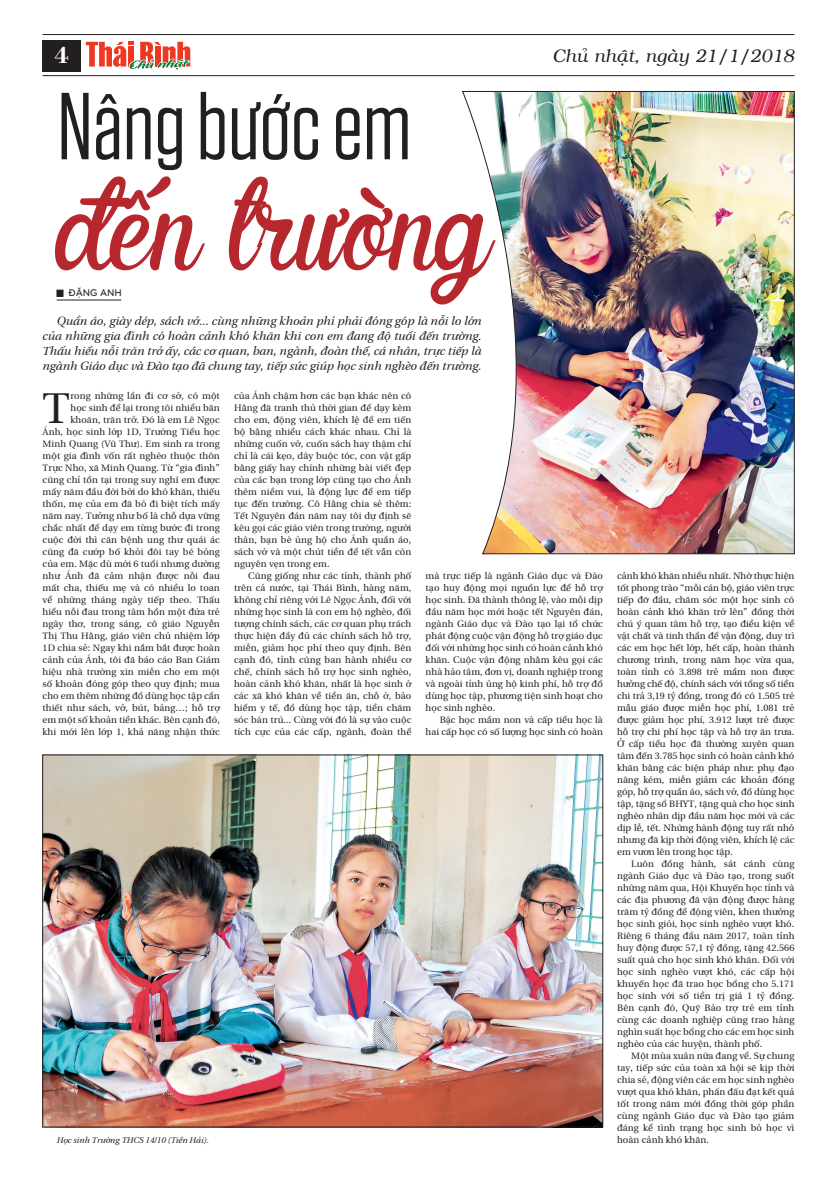
<style>
.page{position:relative;width:837px;height:1177px;background:#fff}
.page>*{position:absolute;margin:0;border:0;box-sizing:border-box;transform-origin:0 0}
.t1{font:110.8px "SVN Anastasia";color:#b7282e}
.t2{font:94.8px "SVN Tungsten";color:#231f20}
.t3{font:44.2px "BHD utopia Long";color:#231f20}
.t4{font:24px "VNI Bodon Bold";color:#fff}
.t5{font:italic 18px "VNI";color:#231f20}
.t6{font:12px/15px "BHD Utopia Italic long Italic";color:#231f20;text-align:justify}
.t7{font:10px "UTM Bryant LG Bold";color:#231f20}
.t8{font:9.5px/12px "BHD utopia Long";letter-spacing:.01em;color:#231f20;text-align:justify}
.t9{font:8.5px "BHD Utopia Italic long Italic";color:#231f20}
</style>
<div class="page">
<hr style="left:43px;top:34px;width:751px;height:1px;background:#231f20">
<hr style="left:43px;top:75px;width:751px;height:1px;background:#231f20">
<div style="left:43px;top:40px;width:38px;height:31px;background:#231f20"></div>
<svg style="left:86px;top:42px;width:105px;height:35px"></svg>
<div style="left:57px;top:290px;width:6px;height:7px;background:#231f20"></div>
<hr style="left:57px;top:300px;width:64px;height:1px;background:#231f20">
<img style="left:45px;top:756px;width:555px;height:369px">
<img style="left:462px;top:91px;width:332px;height:463px">
<h3 class="t4" style="left:54px;top:37px;width:16px">4</h3>
<h3 class="t5" style="left:552px;top:43px;width:243px">Chuû nhaät, ngaøy 21/1/2018</h3>
<h2 class="t2" style="left:57px;top:66px;width:355px">Nâng bước em</h2>
<h1 class="t1" style="left:55px;top:167px;width:433px">đến trường</h1>
<p class="t7" style="left:68px;top:286px;width:55px">ĐẶNG ANH</p>
<p class="t6" style="left:43px;top:312px;width:440px;text-indent:14px">Quần áo, giày dép, sách vở... cùng những khoản phí phải đóng góp là nỗi lo lớn của những gia đình có hoàn cảnh khó khăn khi con em đang độ tuổi đến trường.<br>Thấu hiểu nỗi trăn trở ấy, các cơ quan, ban, ngành, đoàn thể, cá nhân, trực tiếp là ngành Giáo dục và Đào tạo đã chung tay, tiếp sức giúp học sinh nghèo đến trường.</p>
<h3 class="t3" style="left:43px;top:375px;width:29px">T</h3>
<p class="t8" style="left:43px;top:388px;width:179px;text-align:right">rong những lần đi cơ sở, có một<br>học sinh để lại trong tôi nhiều băn khoăn, trăn trở. Đó là em Lê Ngọc<br>Ánh, học sinh lớp 1D, Trường Tiểu học Minh Quang (Vũ Thư). Em sinh ra trong một gia đình vốn rất nghèo thuộc thôn Trực Nho, xã Minh Quang. Từ “gia đình” cũng chỉ tồn tại trong suy nghĩ em được mấy năm đầu đời bởi do khó khăn, thiếu thốn, mẹ của em đã bỏ đi biệt tích mấy năm nay. Tưởng như bố là chỗ dựa vững chắc nhất để dạy em từng bước đi trong cuộc đời thì căn bệnh ung thư quái ác cũng đã cướp bố khỏi đôi tay bé bỏng của em. Mặc dù mới 6 tuổi nhưng dường như Ánh đã cảm nhận được nỗi đau mất cha, thiếu mẹ và có nhiều lo toan về những tháng ngày tiếp theo. Thấu hiểu nỗi đau trong tâm hồn một đứa trẻ ngây thơ, trong sáng, cô giáo Nguyễn Thị Thu Hằng, giáo viên chủ nhiệm lớp 1D chia sẻ: Ngay khi nắm bắt được hoàn cảnh của Ánh, tôi đã báo cáo Ban Giám hiệu nhà trường xin miễn cho em một số khoản đóng góp theo quy định; mua cho em thêm những đồ dùng học tập cần thiết như sách, vở, bút, bảng…; hỗ trợ em một số khoản tiền khác. Bên cạnh đó, khi mới lên lớp 1, khả năng nhận thức</p>
<p class="t8" style="left:234px;top:388px;width:179px">của Ánh chậm hơn các bạn khác nên cô Hằng đã tranh thủ thời gian để dạy kèm cho em, động viên, khích lệ để em tiến bộ bằng nhiều cách khác nhau. Chỉ là những cuốn vở, cuốn sách hay thậm chí chỉ là cái kẹo, dây buộc tóc, con vật gấp bằng giấy hay chính những bài viết đẹp của các bạn trong lớp cũng tạo cho Ánh thêm niềm vui, là động lực để em tiếp tục đến trường. Cô Hằng chia sẻ thêm:<br>Tết Nguyên đán năm nay tôi dự định sẽ kêu gọi các giáo viên trong trường, người thân, bạn bè ủng hộ cho Ánh quần áo, sách vở và một chút tiền để tết vẫn còn nguyên vẹn trong em.</p>
<p class="t8" style="left:617px;top:568px;width:179px">cảnh khó khăn nhiều nhất. Nhờ thực hiện tốt phong trào “mỗi cán bộ, giáo viên trực tiếp đỡ đầu, chăm sóc một học sinh có hoàn cảnh khó khăn trở lên” đồng thời chú ý quan tâm hỗ trợ, tạo điều kiện về vật chất và tinh thần để vận động, duy trì các em học hết lớp, hết cấp, hoàn thành chương trình, trong năm học vừa qua, toàn tỉnh có 3.898 trẻ mầm non được hưởng chế độ, chính sách với tổng số tiền chi trả 3,19 tỷ đồng, trong đó có 1.505 trẻ mẫu giáo được miễn học phí, 1.081 trẻ được giảm học phí, 3.912 lượt trẻ được hỗ trợ chi phí học tập và hỗ trợ ăn trưa.<br>Ở cấp tiểu học đã thường xuyên quan tâm đến 3.785 học sinh có hoàn cảnh khó khăn bằng các biện pháp như: phụ đạo nâng kém, miễn giảm các khoản đóng góp, hỗ trợ quần áo, sách vở, đồ dùng học tập, tặng sổ BHYT, tặng quà cho học sinh nghèo nhân dịp đầu năm học mới và các dịp lễ, tết. Những hành động tuy rất nhỏ nhưng đã kịp thời động viên, khích lệ các em vươn lên trong học tập.</p>
<p class="t8" style="left:617px;top:856px;width:179px;text-indent:14px">Luôn đồng hành, sát cánh cùng ngành Giáo dục và Đào tạo, trong suốt những năm qua, Hội Khuyến học tỉnh và các địa phương đã vận động được hàng trăm tỷ đồng để động viên, khen thưởng học sinh giỏi, học sinh nghèo vượt khó.<br>Riêng 6 tháng đầu năm 2017, toàn tỉnh huy động được 57,1 tỷ đồng, tặng 42.566 suất quà cho học sinh khó khăn. Đối với học sinh nghèo vượt khó, các cấp hội khuyến học đã trao học bổng cho 5.171 học sinh với số tiền trị giá 1 tỷ đồng.<br>Bên cạnh đó, Quỹ Bảo trợ trẻ em tỉnh cùng các doanh nghiệp cũng trao hàng nghìn suất học bổng cho các em học sinh nghèo của các huyện, thành phố.</p>
<p class="t8" style="left:617px;top:1048px;width:179px;text-indent:14px">Một mùa xuân nữa đang về. Sự chung tay, tiếp sức của toàn xã hội sẽ kịp thời chia sẻ, động viên các em học sinh nghèo vượt qua khó khăn, phấn đấu đạt kết quả tốt trong năm mới đồng thời góp phần cùng ngành Giáo dục và Đào tạo giảm đáng kể tình trạng học sinh bỏ học vì</p>
<p class="t8" style="left:234px;top:568px;width:179px;text-indent:14px">Cũng giống như các tỉnh, thành phố trên cả nước, tại Thái Bình, hàng năm, không chỉ riêng với Lê Ngọc Ánh, đối với những học sinh là con em hộ nghèo, đối tượng chính sách, các cơ quan phụ trách thực hiện đầy đủ các chính sách hỗ trợ, miễn, giảm học phí theo quy định. Bên cạnh đó, tỉnh cũng ban hành nhiều cơ chế, chính sách hỗ trợ học sinh nghèo, hoàn cảnh khó khăn, nhất là học sinh ở các xã khó khăn về tiền ăn, chỗ ở, bảo hiểm y tế, đồ dùng học tập, tiền chăm sóc bán trú... Cùng với đó là sự vào cuộc tích cực của các cấp, ngành, đoàn thể</p>
<p class="t8" style="left:425px;top:568px;width:179px">mà trực tiếp là ngành Giáo dục và Đào tạo huy động mọi nguồn lực để hỗ trợ học sinh. Đã thành thông lệ, vào mỗi dịp đầu năm học mới hoặc tết Nguyên đán, ngành Giáo dục và Đào tạo lại tổ chức phát động cuộc vận động hỗ trợ giáo dục đối với những học sinh có hoàn cảnh khó khăn. Cuộc vận động nhằm kêu gọi các nhà hảo tâm, đơn vị, doanh nghiệp trong và ngoài tỉnh ủng hộ kinh phí, hỗ trợ đồ dùng học tập, phương tiện sinh hoạt cho học sinh nghèo.</p>
<p class="t8" style="left:425px;top:712px;width:179px;text-align:right">Bậc học mầm non và cấp tiểu học là hai cấp học có số lượng học sinh có hoàn</p>
<p class="t9" style="left:57px;top:1132px;width:154px">Học sinh Trường THCS 14/10 (Tiền Hải).</p>
<p class="t8" style="left:617px;top:1132px;width:93px">hoàn cảnh khó khăn.</p>
</div>
